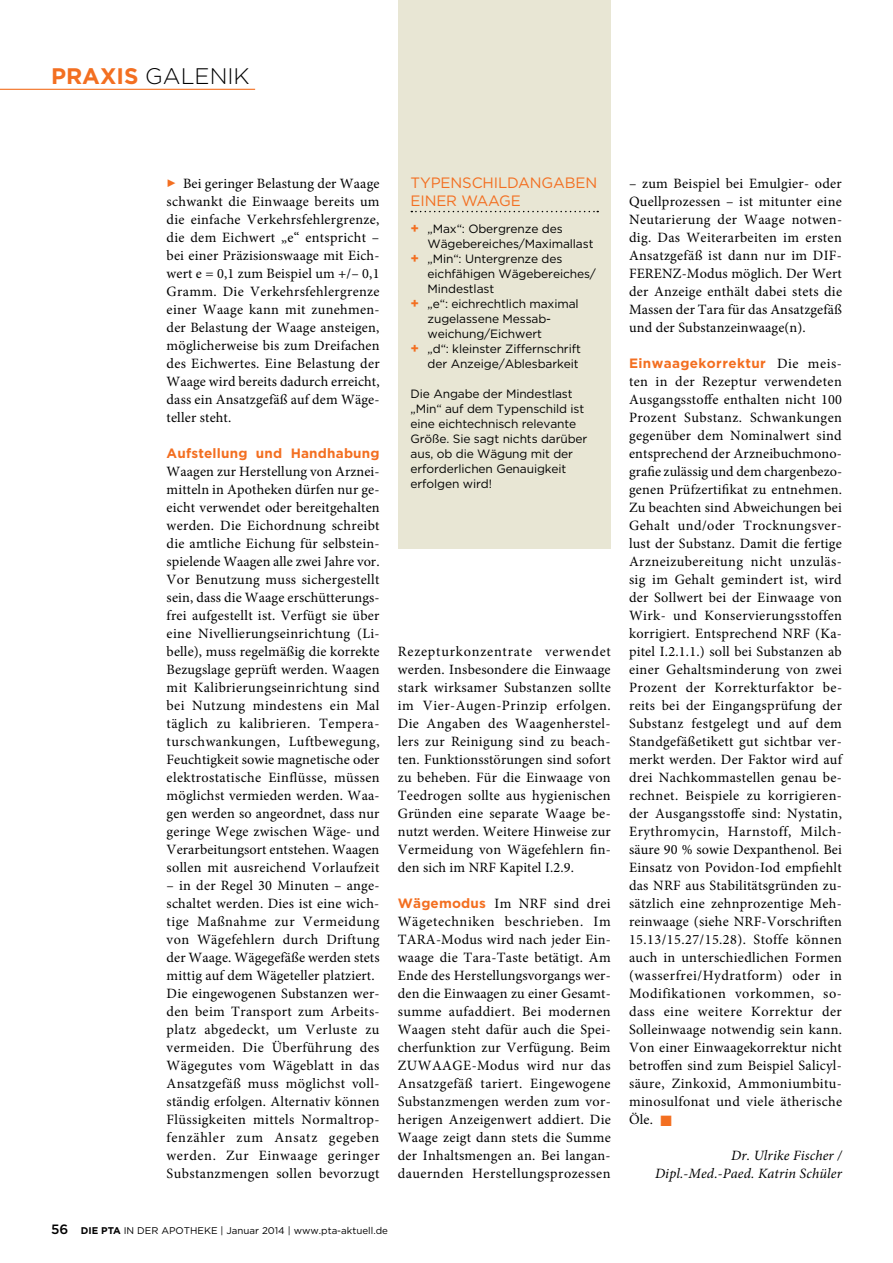
<style>
.page{position:relative;width:893px;height:1263px;background:#fff}
.page>*{position:absolute;margin:0;border:0;box-sizing:border-box;transform-origin:0 0}
.t1{font:300 22.5px "Gotham";color:#000}
.t2{font:15px/18px "Gotham";letter-spacing:-.01em;color:#f36f21}
.t3{font:14.25px/18px "Minion Pro";letter-spacing:.02em;color:#000;text-align:justify}
.t4{font:italic 14.25px/18px "Minion Pro";letter-spacing:.01em;color:#000;text-align:right}
.t5{font:700 13.5px "Gotham";letter-spacing:.015em;color:#f36f21}
.t6{font:12px/15px "Gotham";letter-spacing:-.01em;color:#000}
.t7{font:9.75px "Gotham";color:#000}
.s1{font-weight:700;color:#f36f21}
.s2{font-weight:700;font-size:13.5px;color:#f36f21}
.s3{font-family:"Gotham";font-weight:700;font-size:13.5px;color:#f36f21}
.s4{font-weight:500;font-size:13.5px}
.s5{font-weight:700}
.s6{font-family:"Minion Pro";font-weight:400;font-size:14.25px;color:#000}
.s7{color:#f36f21}
</style>
<div class="page">
<hr style="left:0;top:89px;width:255px;height:1px;background:#f36f21">
<div style="left:398px;top:0;width:213px;height:548px;background:#e8e6d4"></div>
<svg style="left:411px;top:211px;width:187px;height:1px"></svg>
<h1 class="t1" style="left:51px;top:62px;width:200px"><span class="s1">PRAXIS</span> GALENIK</h1>
<p class="t3" style="left:167px;top:175px;width:215px;text-indent:16px">Bei geringer Belastung der Waage schwankt die Einwaage bereits um die einfache Verkehrsfehlergrenze, die dem Eichwert „e“ entspricht – bei einer Präzisionswaage mit Eich&shy;wert e = 0,1 zum Beispiel um +/– 0,1<br>Gramm. Die Verkehrsfehlergrenze einer Waage kann mit zunehmen&shy;der Belastung der Waage ansteigen, möglicherweise bis zum Dreifachen des Eichwertes. Eine Belastung der Waage wird bereits dadurch erreicht, dass ein Ansatzgefäß auf dem Wäge&shy;teller steht.</p>
<p class="t5" style="left:167px;top:444px;width:214px">Aufstellung und Handhabung</p>
<p class="t3" style="left:167px;top:463px;width:215px">Waagen zur Herstellung von Arznei&shy;mitteln in Apotheken dürfen nur ge&shy;eicht verwendet oder bereitgehalten werden. Die Eichordnung schreibt die amtliche Eichung für selbstein&shy;spielende Waagen alle zwei Jahre vor.<br>Vor Benutzung muss sichergestellt sein, dass die Waage erschütterungs&shy;frei aufgestellt ist. Verfügt sie über eine Nivellierungseinrichtung (Li&shy;belle), muss regelmäßig die korrekte Bezugslage geprüft werden. Waagen mit Kalibrierungseinrichtung sind bei Nutzung mindestens ein Mal täglich zu kalibrieren. Tempera&shy;turschwankungen, Luftbewegung, Feuchtigkeit sowie magnetische oder elektrostatische Einflüsse, müssen möglichst vermieden werden. Waa&shy;gen werden so angeordnet, dass nur geringe Wege zwischen Wäge- und Verarbeitungsort entstehen. Waagen sollen mit ausreichend Vorlaufzeit</p>
<p class="t3" style="left:167px;top:877px;width:215px;text-align:left">– in der Regel 30 Minuten – ange&shy;schaltet werden. Dies ist eine wich&shy;tige Maßnahme zur Vermeidung von Wägefehlern durch Driftung der Waage. Wägegefäße werden stets mittig auf dem Wägeteller platziert.<br>Die eingewogenen Substanzen wer&shy;den beim Transport zum Arbeits&shy;platz abgedeckt, um Verluste zu vermeiden. Die Überführung des Wägegutes vom Wägeblatt in das Ansatzgefäß muss möglichst voll&shy;ständig erfolgen. Alternativ können Flüssigkeiten mittels Normaltrop&shy;fenzähler zum Ansatz gegeben werden. Zur Einwaage geringer Substanzmengen sollen bevorzugt</p>
<p class="t2" style="left:411px;top:173px;width:188px">TypenschildAngaben einer Waage</p>
<p class="t6" style="left:411px;top:221px;width:154px"><span class="s2">+</span> „Max“: Obergrenze des</p>
<p class="t6" style="left:428px;top:236px;width:167px">Wägebereiches/Maximallast</p>
<p class="t6" style="left:411px;top:251px;width:153px"><span class="s2">+</span> „Min“: Untergrenze des</p>
<p class="t6" style="left:428px;top:266px;width:170px">eichfähigen Wägebereiches/</p>
<p class="t6" style="left:428px;top:281px;width:68px">Mindestlast</p>
<p class="t6" style="left:411px;top:296px;width:170px"><span class="s2">+</span> „e“: eichrechtlich maximal</p>
<p class="t6" style="left:428px;top:311px;width:125px">zugelassene Messab-</p>
<p class="t6" style="left:428px;top:326px;width:116px">weichung/Eichwert</p>
<p class="t6" style="left:411px;top:341px;width:172px"><span class="s2">+</span> „d“: kleinster Ziffernschrift</p>
<p class="t6" style="left:428px;top:356px;width:153px">der Anzeige/Ablesbarkeit</p>
<p class="t6" style="left:411px;top:386px;width:178px">Die Angabe der Mindestlast „Min“ auf dem Typenschild ist eine eichtechnisch relevante<br>Größe. Sie sagt nichts darüber aus, ob die Wägung mit der erforderlichen Genauigkeit erfolgen wird!</p>
<p class="t3" style="left:398px;top:643px;width:215px">Rezepturkonzentrate verwendet werden. Insbesondere die Einwaage stark wirksamer Substanzen sollte im Vier-Augen-Prinzip erfolgen.<br>Die Angaben des Waagenherstel&shy;lers zur Reinigung sind zu beach&shy;ten. Funktionsstörungen sind sofort zu beheben. Für die Einwaage von Teedrogen sollte aus hygienischen Gründen eine separate Waage be&shy;nutzt werden. Weitere Hinweise zur Vermeidung von Wägefehlern fin&shy;den sich im NRF Kapitel I.2.9.</p>
<p class="t3" style="left:398px;top:895px;width:215px"><span class="s3">Wägemodus</span> Im NRF sind drei Wägetechniken beschrieben. Im TARA-Modus wird nach jeder Ein&shy;waage die Tara-Taste betätigt. Am Ende des Herstellungsvorgangs wer&shy;den die Einwaagen zu einer Gesamt&shy;summe aufaddiert. Bei modernen Waagen steht dafür auch die Spei&shy;cherfunktion zur Verfügung. Beim ZUWAAGE-Modus wird nur das Ansatzgefäß tariert. Eingewogene Substanzmengen werden zum vor&shy;herigen Anzeigenwert addiert. Die Waage zeigt dann stets die Summe der Inhaltsmengen an. Bei langan&shy;dauernden Herstellungsprozessen</p>
<p class="t7" style="left:51px;top:1224px;width:338px"><span class="s4">56</span> <span class="s5">DIE PTA</span> IN DER APOTHEKE | Januar 2014 | www.pta-aktuell.de</p>
<p class="t3" style="left:629px;top:175px;width:215px">– zum Beispiel bei Emulgier- oder Quellprozessen – ist mitunter eine Neutarierung der Waage notwen&shy;dig. Das Weiterarbeiten im ersten Ansatzgefäß ist dann nur im DIF-FERENZ-Modus möglich. Der Wert der Anzeige enthält dabei stets die Massen der Tara für das Ansatzgefäß und der Substanzeinwaage(n).</p>
<p class="t5" style="left:629px;top:354px;width:214px">Einwaagekorrektur <span class="s6">Die meis-</span></p>
<p class="t3" style="left:629px;top:373px;width:215px">ten in der Rezeptur verwendeten Ausgangsstoffe enthalten nicht 100<br>Prozent Substanz. Schwankungen gegenüber dem Nominalwert sind entsprechend der Arzneibuchmono&shy;grafie zulässig und dem chargenbezo&shy;genen Prüfzertifikat zu entnehmen.<br>Zu beachten sind Abweichungen bei Gehalt und/oder Trocknungsver&shy;lust der Substanz. Damit die fertige Arzneizubereitung nicht unzuläs&shy;sig im Gehalt gemindert ist, wird der Sollwert bei der Einwaage von Wirk- und Konservierungsstoffen korrigiert. Entsprechend NRF (Ka&shy;pitel I.2.1.1.) soll bei Substanzen ab einer Gehaltsminderung von zwei Prozent der Korrekturfaktor be&shy;reits bei der Eingangsprüfung der Substanz festgelegt und auf dem Standgefäßetikett gut sichtbar ver&shy;merkt werden. Der Faktor wird auf drei Nachkommastellen genau be&shy;rechnet. Beispiele zu korrigieren&shy;der Ausgangsstoffe sind: Nystatin, Erythromycin, Harnstoff, Milch&shy;säure 90 % sowie Dexpanthenol. Bei Einsatz von Povidon-Iod empfiehlt das NRF aus Stabilitätsgründen zu&shy;sätzlich eine zehnprozentige Meh&shy;reinwaage (siehe NRF-Vorschriften 15.13/15.27/15.28). Stoffe können auch in unterschiedlichen Formen (wasserfrei/Hydratform) oder in Modifikationen vorkommen, so&shy;dass eine weitere Korrektur der Solleinwaage notwendig sein kann.<br>Von einer Einwaagekorrektur nicht betroffen sind zum Beispiel Salicyl&shy;säure, Zinkoxid, Ammoniumbitu&shy;minosulfonat und viele ätherische Öle. <span class="s7">■</span></p>
<p class="t4" style="left:655px;top:1147px;width:188px">Dr. Ulrike Fischer /<br>Dipl.-Med.-Paed. Katrin Schüler</p>
</div>
